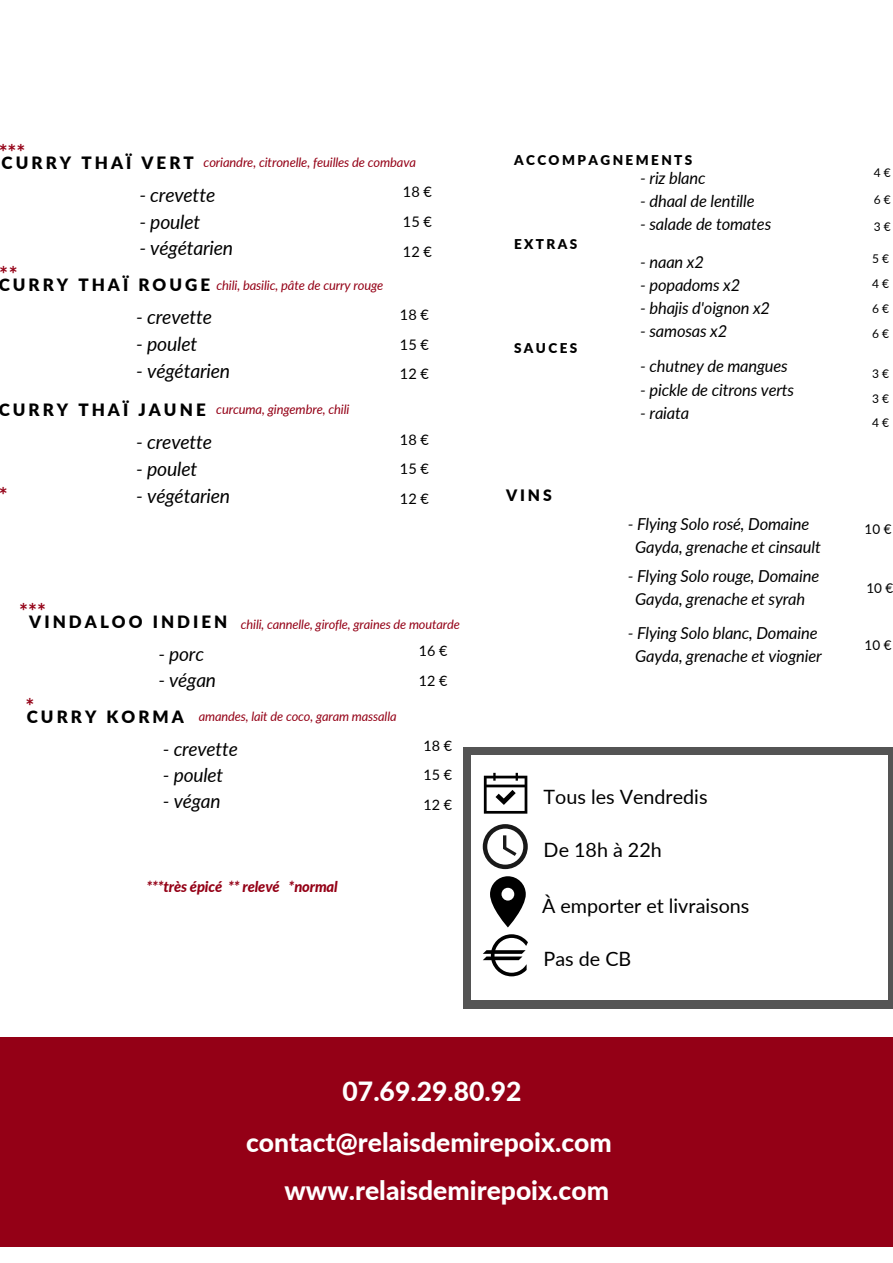
<style>
.page{position:relative;width:893px;height:1263px;background:#fff}
.page>*{position:absolute;margin:0;border:0;box-sizing:border-box;transform-origin:0 0}
.t1{font:800 26.47px/50.9px "Lato";color:#fff;text-align:center}
.t2{font:700 21px "Lato";color:#940016}
.t3{font:19.73px "Lato";color:#000}
.t4{font:italic 19.42px "Lato";letter-spacing:-.01em;color:#000}
.t5{font:italic 19.2px "Lato";letter-spacing:-.01em;color:#000}
.t6{font:italic 16.5px/23.1px "Lato";letter-spacing:-.01em;color:#000;text-align:center}
.t7{font:900 15.75px "Lato";color:#000}
.t8{font:italic 800 14.77px "Lato";letter-spacing:-.01em;color:#940016}
.t9{font:14.55px/29.7px "Lato";color:#000;text-align:justify}
.t10{font:14.4px/29.3px "Lato";color:#000}
.t11{font:900 13.5px "Lato";letter-spacing:.18em;color:#000}
.t12{font:13.5px "Lato";color:#000}
.t13{font:italic 12.9px "Lato";letter-spacing:-.01em;color:#940016}
.t14{font:italic 12.75px "Lato";letter-spacing:-.01em;color:#940016}
.t15{font:12px/24.8px "Lato";color:#000;text-align:justify}
.s1{font-weight:900;font-style:normal;font-size:16.95px;color:#000}
</style>
<div class="page">
<div style="left:0;top:1038px;width:893px;height:209px;background:#940016"></div>
<div style="left:463px;top:747px;width:430px;height:262px;background:#545454"></div>
<div style="left:471px;top:755px;width:417px;height:245px;background:#fff"></div>
<svg style="left:484px;top:773px;width:43px;height:41px"></svg>
<svg style="left:483px;top:824px;width:45px;height:45px"></svg>
<svg style="left:483px;top:934px;width:45px;height:42px"></svg>
<svg style="left:490px;top:876px;width:36px;height:51px"></svg>
<p class="t2" style="left:-1px;top:139px;width:28px">***</p>
<p class="t13" style="left:2px;top:154px;width:416px"><span class="s1">C U R R Y T H A Ï V E R T</span> coriandre, citronelle, feuilles de combava</p>
<p class="t4" style="left:139px;top:183px;width:77px">- crevette</p>
<p class="t4" style="left:139px;top:209px;width:63px">- poulet</p>
<p class="t4" style="left:139px;top:236px;width:95px">- végétarien</p>
<p class="t9" style="left:403px;top:177px;width:31px">18 € 15 € 12 €</p>
<p class="t2" style="left:0;top:262px;width:19px">**</p>
<p class="t13" style="left:-1px;top:277px;width:386px"><span class="s1">C U R R Y T H A Ï R O U G E</span> chili, basilic, pâte de curry rouge</p>
<p class="t4" style="left:136px;top:305px;width:77px">- crevette</p>
<p class="t4" style="left:136px;top:332px;width:63px">- poulet</p>
<p class="t4" style="left:136px;top:358px;width:95px">- végétarien</p>
<p class="t13" style="left:-1px;top:402px;width:352px"><span class="s1">C U R R Y T H A Ï J A U N E</span> curcuma, gingembre, chili</p>
<p class="t4" style="left:136px;top:430px;width:77px">- crevette</p>
<p class="t4" style="left:136px;top:457px;width:63px">- poulet</p>
<p class="t4" style="left:136px;top:483px;width:95px">- végétarien</p>
<p class="t2" style="left:-1px;top:482px;width:10px">*</p>
<p class="t9" style="left:400px;top:299px;width:31px">18 € 15 € 12 €</p>
<p class="t9" style="left:400px;top:424px;width:31px">18 € 15 € 12 €</p>
<p class="t2" style="left:19px;top:599px;width:28px">***</p>
<p class="t14" style="left:29px;top:616px;width:432px"><span class="s1">V I N D A L O O I N D I E N</span> chili, cannelle, girofle, graines de moutarde</p>
<p class="t5" style="left:158px;top:642px;width:47px">- porc</p>
<p class="t5" style="left:158px;top:668px;width:59px">- végan</p>
<p class="t10" style="left:419px;top:636px;width:30px">16 €<br>12 €</p>
<p class="t2" style="left:25px;top:693px;width:10px">*</p>
<p class="t14" style="left:27px;top:708px;width:371px"><span class="s1">C U R R Y K O R M A</span> amandes, lait de coco, garam massalla</p>
<p class="t5" style="left:163px;top:736px;width:77px">- crevette</p>
<p class="t5" style="left:163px;top:763px;width:62px">- poulet</p>
<p class="t5" style="left:163px;top:789px;width:59px">- végan</p>
<p class="t8" style="left:146px;top:877px;width:193px">***très épicé ** relevé *normal</p>
<p class="t10" style="left:423px;top:731px;width:30px;text-align:justify">18 € 15 € 12 €</p>
<p class="t11" style="left:514px;top:152px;width:180px">ACCOMPAGNEMENTS</p>
<p class="t6" style="left:640px;top:166px;width:67px">- riz blanc</p>
<p class="t6" style="left:640px;top:189px;width:116px">- dhaal de lentille</p>
<p class="t6" style="left:640px;top:212px;width:133px">- salade de tomates</p>
<p class="t11" style="left:514px;top:236px;width:65px">EXTRAS</p>
<p class="t11" style="left:514px;top:340px;width:65px">SAUCES</p>
<p class="t7" style="left:506px;top:485px;width:47px">VINS</p>
<p class="t6" style="left:640px;top:250px;width:65px">- naan x2</p>
<p class="t6" style="left:640px;top:273px;width:102px">- popadoms x2</p>
<p class="t6" style="left:640px;top:296px;width:131px">- bhajis d'oignon x2</p>
<p class="t6" style="left:640px;top:319px;width:89px">- samosas x2</p>
<p class="t6" style="left:640px;top:354px;width:149px">- chutney de mangues</p>
<p class="t6" style="left:640px;top:378px;width:155px">- pickle de citrons verts</p>
<p class="t6" style="left:640px;top:401px;width:51px">- raiata</p>
<p class="t15" style="left:873px;top:160px;width:18px">4 €</p>
<p class="t15" style="left:873px;top:187px;width:18px">6 €</p>
<p class="t15" style="left:873px;top:214px;width:18px">3 €</p>
<p class="t15" style="left:872px;top:246px;width:18px">5 € 4 € 6 € 6 €</p>
<p class="t15" style="left:872px;top:361px;width:18px">3 € 3 € 4 €</p>
<p class="t6" style="left:635px;top:512px;width:187px;text-align:left;text-indent:-7px">- Flying Solo rosé, Domaine<br>Gayda, grenache et cinsault</p>
<p class="t12" style="left:864px;top:521px;width:28px">10 €</p>
<p class="t6" style="left:627px;top:564px;width:193px">- Flying Solo rouge, Domaine<br>Gayda, grenache et syrah</p>
<p class="t6" style="left:627px;top:621px;width:196px">- Flying Solo blanc, Domaine<br>Gayda, grenache et viognier</p>
<p class="t12" style="left:866px;top:579px;width:28px">10 €</p>
<p class="t12" style="left:864px;top:637px;width:28px">10 €</p>
<p class="t3" style="left:543px;top:784px;width:165px">Tous les Vendredis</p>
<p class="t3" style="left:543px;top:838px;width:120px">De 18h à 22h</p>
<p class="t3" style="left:542px;top:893px;width:209px">À emporter et livraisons</p>
<p class="t3" style="left:543px;top:946px;width:89px">Pas de CB</p>
<h1 class="t1" style="left:246px;top:1065px;width:367px">07.69.29.80.92 contact@relaisdemirepoix.com</h1>
<h1 class="t1" style="left:284px;top:1164px;width:326px">www.relaisdemirepoix.com</h1>
</div>
